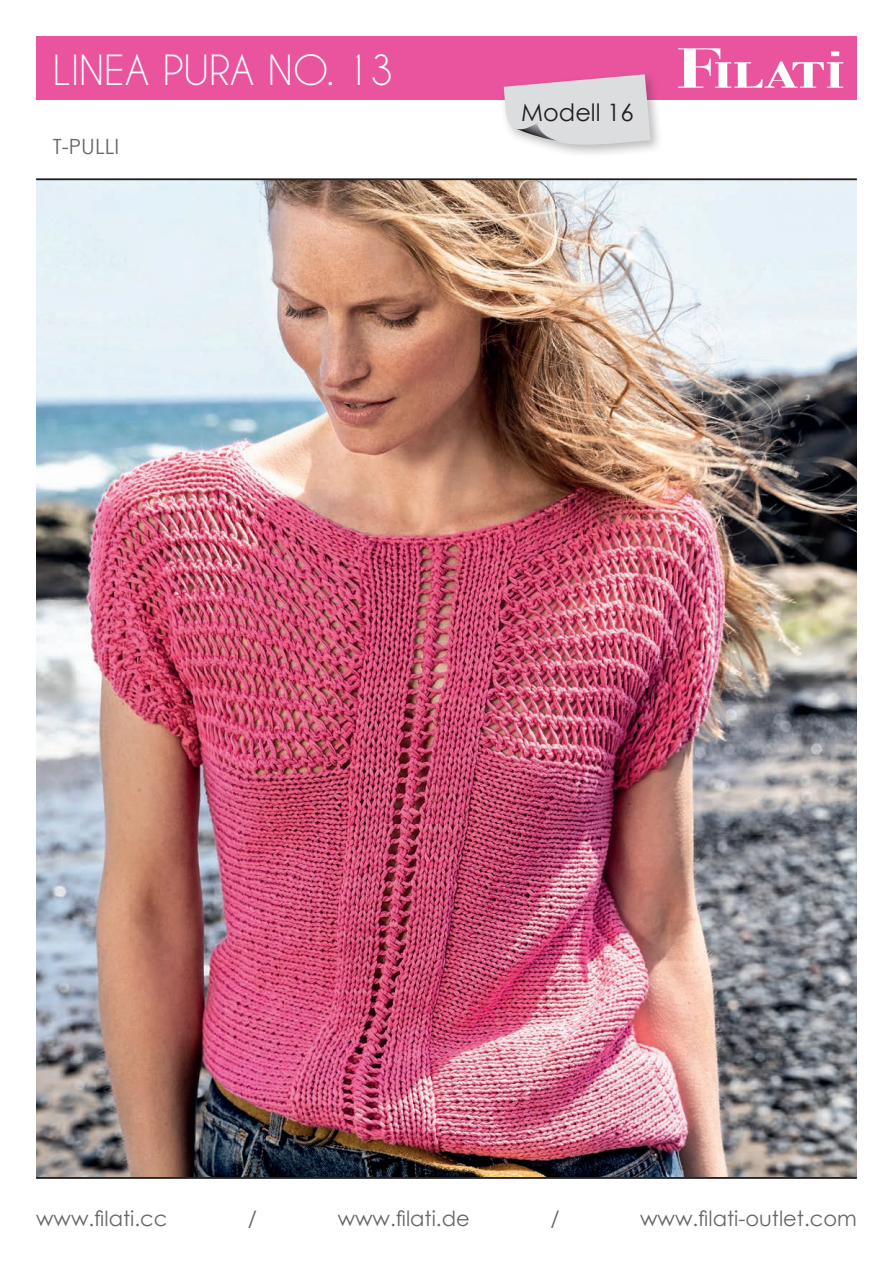
<style>
.page{position:relative;width:893px;height:1263px;background:#fff}
.page>*{position:absolute;margin:0;border:0;box-sizing:border-box;transform-origin:0 0}
.t1{font:39px "Caviar Dreams";color:#fff}
.t2{font:24px "Century Gothic";color:#231f20}
.t3{font:21px "Century Gothic";color:#67676a}
</style>
<div class="page">
<img style="left:36px;top:180px;width:821px;height:997px">
<hr style="left:36px;top:1177px;width:821px;height:1px;background:#231f20">
<hr style="left:36px;top:179px;width:821px;height:1px;background:#231f20">
<div style="left:36px;top:36px;width:821px;height:64px;background:#ea549f"></div>
<svg style="left:678px;top:48px;width:165px;height:40px"></svg>
<div style="left:499px;top:70px;width:165px;height:88px;background:#231f20;opacity:.3"></div>
<svg style="left:504px;top:74px;width:147px;height:76px;background:#dcced7"></svg>
<h1 class="t1" style="left:53px;top:47px;width:342px">LINEA PURA NO. 13</h1>
<p class="t3" style="left:53px;top:131px;width:68px">T-PULLI</p>
<p class="t2" style="left:521px;top:96px;width:114px">Modell 16</p>
<p class="t3" style="left:36px;top:1204px;width:133px">www.filati.cc</p>
<p class="t3" style="left:248px;top:1204px;width:11px">/</p>
<p class="t3" style="left:338px;top:1204px;width:134px">www.filati.de</p>
<p class="t3" style="left:550px;top:1204px;width:11px">/</p>
<p class="t3" style="left:640px;top:1204px;width:218px">www.filati-outlet.com</p>
</div>
